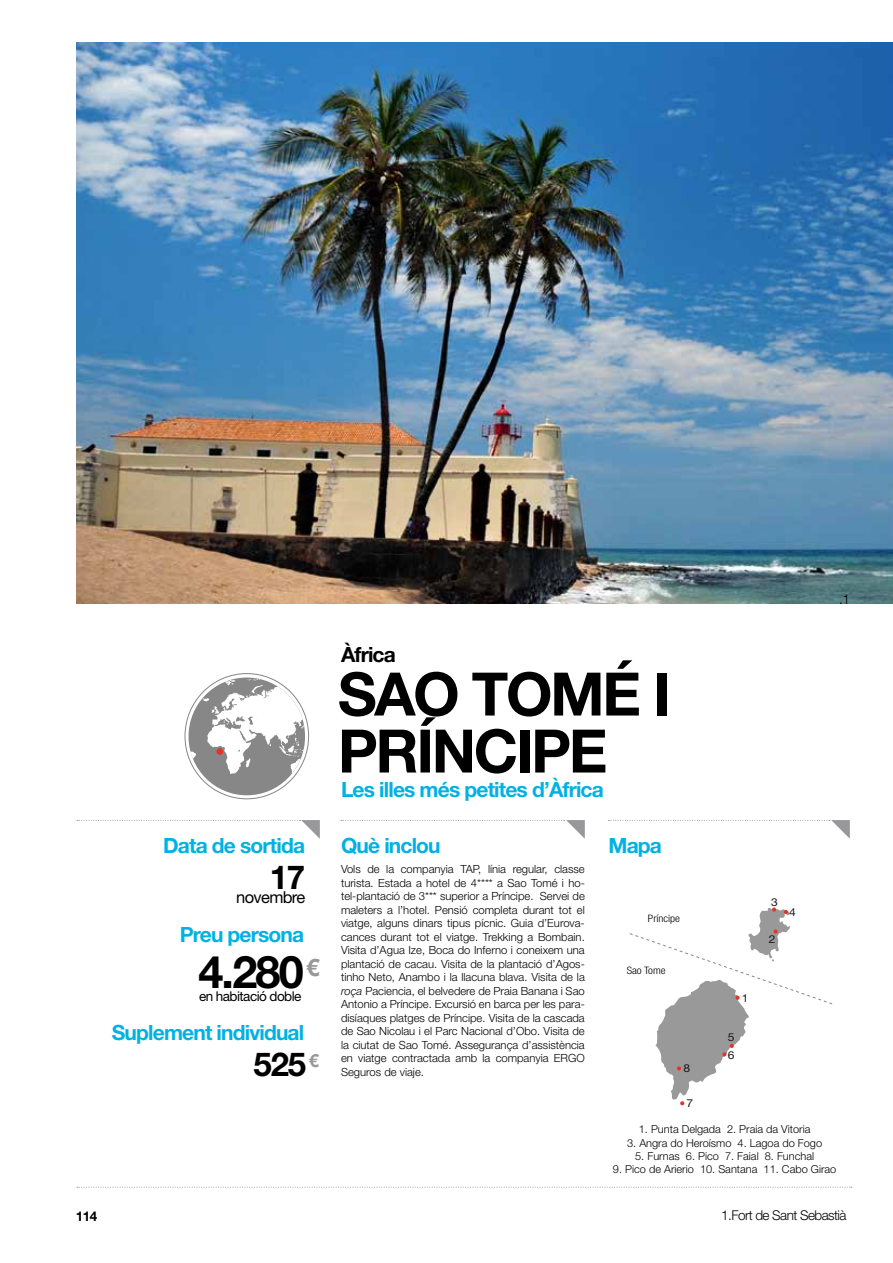
<style>
.page{position:relative;width:893px;height:1263px;background:#fff}
.page>*{position:absolute;margin:0;border:0;box-sizing:border-box;transform-origin:0 0}
.t1{font:700 60px/57px "Helvetica Neue LT Std";letter-spacing:-.04em;color:#000}
.t2{font:700 45px "Helvetica Neue LT Std";color:#000}
.t3{font:700 33px "Helvetica Neue LT Std";color:#000}
.t4{font:700 21px "Helvetica Neue LT Std";letter-spacing:-.04em;color:#00b2e3}
.t5{font:700 21px "Helvetica Neue LT Std";letter-spacing:-.04em;color:#000}
.t6{font:16.5px "Helvetica Neue LT Std";letter-spacing:-.04em;color:#000}
.t7{font:300 13.5px "Helvetica Neue LT Std";letter-spacing:-.04em;color:#000}
.t8{font:13.5px "Helvetica Neue LT Std";letter-spacing:-.04em;color:#000}
.t9{font:700 13.5px "Helvetica Neue LT Std";color:#000}
.t10{font:300 11.25px/13.5px "Helvetica Neue LT Std";color:#000;text-align:justify}
.t11{font:300 10.95px "Helvetica Neue LT Std";color:#010202}
.t12{font:10.95px/18.3px "Helvetica Neue LT Std";color:#1a171b;scale:1.1 1}
.t13{font:300 condensed 10.2px "Helvetica Neue LT Std";color:#000;scale:1.1 1}
.s1{font-style:italic}
</style>
<div class="page">
<svg style="left:77px;top:1187px;width:775px;height:1px"></svg>
<svg style="left:608px;top:820px;width:242px;height:19px"></svg>
<svg style="left:341px;top:820px;width:244px;height:19px"></svg>
<svg style="left:77px;top:820px;width:243px;height:19px"></svg>
<img style="left:77px;top:43px;width:816px;height:560px">
<svg style="left:629px;top:907px;width:204px;height:198px"></svg>
<div style="left:188px;top:677px;width:117px;height:118px;background:#878787;border-radius:50%"></div>
<svg style="left:190px;top:751px;width:6px;height:9px"></svg>
<svg style="left:202px;top:678px;width:102px;height:96px"></svg>
<div style="left:216px;top:748px;width:7px;height:7px;background:#e63329;border-radius:50%"></div>
<h3 class="t4" style="left:163px;top:832px;width:143px">Data de sortida</h3>
<h3 class="t6" style="left:236px;top:887px;width:71px">novembre</h3>
<h3 class="t3" style="left:270px;top:857px;width:37px">17</h3>
<h3 class="t4" style="left:180px;top:922px;width:126px">Preu persona</h3>
<h2 class="t2" style="left:198px;top:944px;width:123px">4.280<sup>€</sup></h2>
<p class="t8" style="left:199px;top:988px;width:104px">en habitació doble</p>
<h3 class="t4" style="left:112px;top:1019px;width:194px">Suplement individual</h3>
<h3 class="t3" style="left:254px;top:1044px;width:67px">525 <sup>€</sup></h3>
<p class="t9" style="left:76px;top:1207px;width:23px">114</p>
<h3 class="t5" style="left:341px;top:641px;width:56px">Àfrica</h3>
<h1 class="t1" style="left:338px;top:664px;width:334px">SAO TOMÉ I<br>PRÍNCIPE</h1>
<h3 class="t4" style="left:341px;top:776px;width:264px">Les illes més petites d’Àfrica</h3>
<h3 class="t4" style="left:341px;top:832px;width:101px">Què inclou</h3>
<h3 class="t4" style="left:608px;top:832px;width:55px">Mapa</h3>
<p class="t10" style="left:341px;top:862px;width:245px">Vols de la companyia TAP, línia regular, classe turista. Estada a hotel de 4**** a Sao Tomé i ho&shy;tel-plantació de 3*** superior a Príncipe. Servei de maleters a l’hotel. Pensió completa durant tot el viatge, alguns dinars tipus pícnic. Guia d’Eurova&shy;cances durant tot el viatge. Trekking a Bombain.<br>Visita d’Agua Ize, Boca do Inferno i coneixem una plantació de cacau. Visita de la plantació d’Agos&shy;tinho Neto, Anambo i la llacuna blava. Visita de la <span class="s1">roça</span> Paciencia, el belvedere de Praia Banana i Sao Antonio a Príncipe. Excursió en barca per les para&shy;disíaques platges de Príncipe. Visita de la cascada de Sao Nicolau i el Parc Nacional d’Obo. Visita de la ciutat de Sao Tomé. Assegurança d’assistència en viatge contractada amb la companyia ERGO Seguros de viaje.</p>
<p class="t13" style="left:648px;top:913px;width:31px">Príncipe</p>
<p class="t13" style="left:627px;top:965px;width:37px">Sao Tome</p>
<p class="t12" style="left:683px;top:1059px;width:8px">8</p>
<p class="t12" style="left:742px;top:989px;width:8px">1</p>
<p class="t12" style="left:728px;top:1027px;width:8px">5<br>6</p>
<p class="t12" style="left:771px;top:893px;width:8px">3</p>
<p class="t12" style="left:769px;top:929px;width:8px">2</p>
<p class="t12" style="left:789px;top:903px;width:8px">4</p>
<p class="t7" style="left:839px;top:591px;width:12px">.1</p>
<p class="t12" style="left:687px;top:1094px;width:8px">7</p>
<p class="t11" style="left:639px;top:1123px;width:173px">1. Punta Delgada 2. Praia da Vitoria</p>
<p class="t11" style="left:627px;top:1136px;width:197px">3. Angra do Heroísmo 4. Lagoa do Fogo</p>
<p class="t11" style="left:635px;top:1149px;width:180px">5. Furnas 6. Pico 7. Faial 8. Funchal</p>
<p class="t11" style="left:613px;top:1162px;width:225px">9. Pico de Arierio 10. Santana 11. Cabo Girao</p>
<p class="t7" style="left:721px;top:1207px;width:127px">1.Fort de Sant Sebastià</p>
</div>
